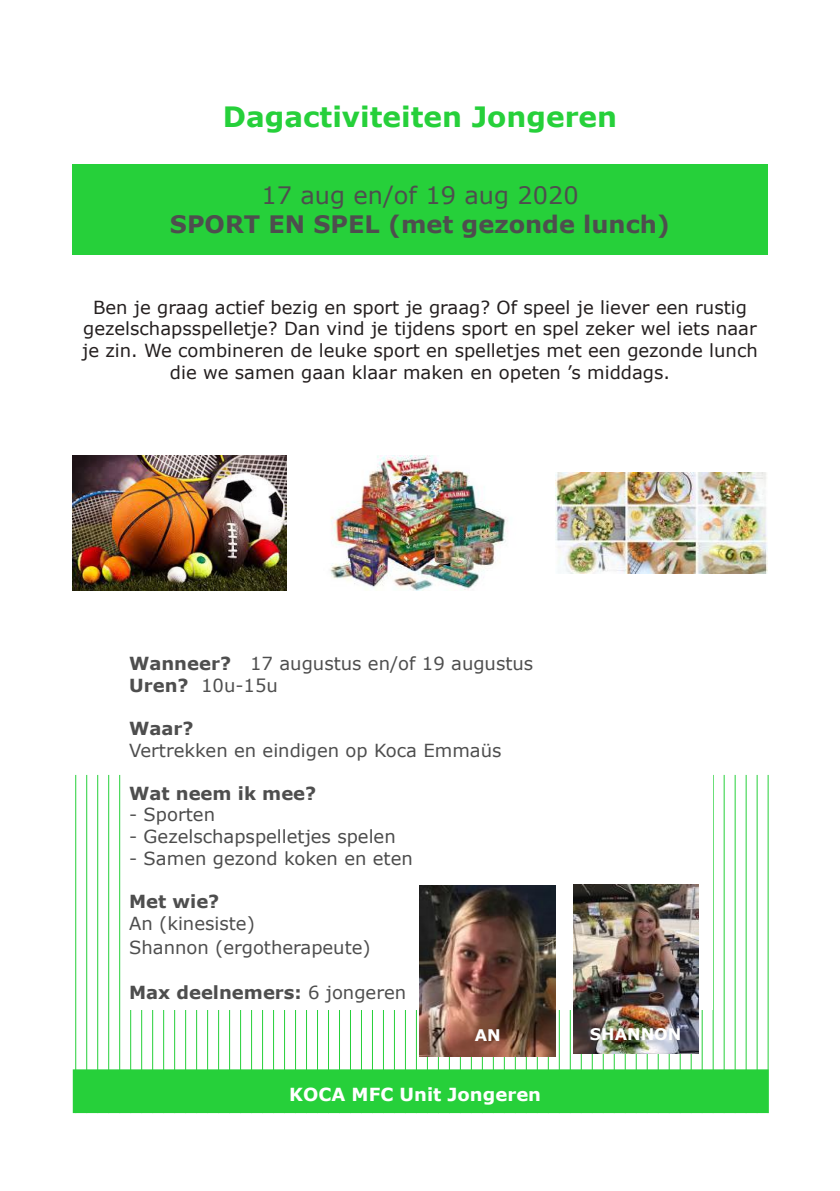
<style>
.page{position:relative;width:840px;height:1191px;background:#fff}
.page>*{position:absolute;margin:0;border:0;box-sizing:border-box;transform-origin:0 0}
.t1{font:700 28px "Verdana";color:#26d03a}
.t2{font:700 24px "Verdana";color:#4e4e4e}
.t3{font:24px "Verdana";color:#4e4e4e}
.t4{font:18px/21.6px "Verdana";color:#241f1f;text-align:center}
.t5{font:18px/21.6px "Verdana";color:#4e4e4e}
.t6{font:18px "Verdana";color:#4c4c4c}
.t7{font:700 18px "Verdana";color:#4e4e4e}
.t8{font:700 18px "Verdana";color:#fff}
.t9{font:700 16px "Verdana";color:#fff}
.s1{font-weight:700}
.s2{font-weight:400}
</style>
<div class="page">
<hr style="left:75px;top:775px;width:1px;height:338px;background:#26d03a">
<hr style="left:86px;top:775px;width:1px;height:338px;background:#26d03a">
<hr style="left:97px;top:775px;width:1px;height:338px;background:#26d03a">
<hr style="left:108px;top:775px;width:1px;height:338px;background:#26d03a">
<hr style="left:119px;top:775px;width:1px;height:338px;background:#26d03a">
<hr style="left:130px;top:775px;width:1px;height:338px;background:#26d03a">
<hr style="left:141px;top:775px;width:1px;height:338px;background:#26d03a">
<hr style="left:152px;top:775px;width:1px;height:338px;background:#26d03a">
<hr style="left:163px;top:775px;width:1px;height:338px;background:#26d03a">
<hr style="left:174px;top:775px;width:1px;height:338px;background:#26d03a">
<hr style="left:185px;top:775px;width:1px;height:338px;background:#26d03a">
<hr style="left:196px;top:775px;width:1px;height:338px;background:#26d03a">
<hr style="left:207px;top:775px;width:1px;height:338px;background:#26d03a">
<hr style="left:218px;top:775px;width:1px;height:338px;background:#26d03a">
<hr style="left:229px;top:775px;width:1px;height:338px;background:#26d03a">
<hr style="left:240px;top:775px;width:1px;height:338px;background:#26d03a">
<hr style="left:251px;top:775px;width:1px;height:338px;background:#26d03a">
<hr style="left:262px;top:775px;width:1px;height:338px;background:#26d03a">
<hr style="left:273px;top:775px;width:1px;height:338px;background:#26d03a">
<hr style="left:284px;top:775px;width:1px;height:338px;background:#26d03a">
<hr style="left:295px;top:775px;width:1px;height:338px;background:#26d03a">
<hr style="left:306px;top:775px;width:1px;height:338px;background:#26d03a">
<hr style="left:317px;top:775px;width:1px;height:338px;background:#26d03a">
<hr style="left:328px;top:775px;width:1px;height:338px;background:#26d03a">
<hr style="left:339px;top:775px;width:1px;height:338px;background:#26d03a">
<hr style="left:350px;top:775px;width:1px;height:338px;background:#26d03a">
<hr style="left:361px;top:775px;width:1px;height:338px;background:#26d03a">
<hr style="left:372px;top:775px;width:1px;height:338px;background:#26d03a">
<hr style="left:383px;top:775px;width:1px;height:338px;background:#26d03a">
<hr style="left:394px;top:775px;width:1px;height:338px;background:#26d03a">
<hr style="left:404px;top:775px;width:1px;height:338px;background:#26d03a">
<hr style="left:415px;top:775px;width:1px;height:338px;background:#26d03a">
<hr style="left:426px;top:775px;width:1px;height:338px;background:#26d03a">
<hr style="left:437px;top:775px;width:1px;height:338px;background:#26d03a">
<hr style="left:448px;top:775px;width:1px;height:338px;background:#26d03a">
<hr style="left:459px;top:775px;width:1px;height:338px;background:#26d03a">
<hr style="left:470px;top:775px;width:1px;height:338px;background:#26d03a">
<hr style="left:481px;top:775px;width:1px;height:338px;background:#26d03a">
<hr style="left:492px;top:775px;width:1px;height:338px;background:#26d03a">
<hr style="left:503px;top:775px;width:1px;height:338px;background:#26d03a">
<hr style="left:514px;top:775px;width:1px;height:338px;background:#26d03a">
<hr style="left:525px;top:775px;width:1px;height:338px;background:#26d03a">
<hr style="left:536px;top:775px;width:1px;height:338px;background:#26d03a">
<hr style="left:547px;top:775px;width:1px;height:338px;background:#26d03a">
<hr style="left:558px;top:775px;width:1px;height:338px;background:#26d03a">
<hr style="left:569px;top:775px;width:1px;height:338px;background:#26d03a">
<hr style="left:580px;top:775px;width:1px;height:338px;background:#26d03a">
<hr style="left:591px;top:775px;width:1px;height:338px;background:#26d03a">
<hr style="left:602px;top:775px;width:1px;height:338px;background:#26d03a">
<hr style="left:613px;top:775px;width:1px;height:338px;background:#26d03a">
<hr style="left:624px;top:775px;width:1px;height:338px;background:#26d03a">
<hr style="left:635px;top:775px;width:1px;height:338px;background:#26d03a">
<hr style="left:646px;top:775px;width:1px;height:338px;background:#26d03a">
<hr style="left:657px;top:775px;width:1px;height:338px;background:#26d03a">
<hr style="left:668px;top:775px;width:1px;height:338px;background:#26d03a">
<hr style="left:679px;top:775px;width:1px;height:338px;background:#26d03a">
<hr style="left:690px;top:775px;width:1px;height:338px;background:#26d03a">
<hr style="left:701px;top:775px;width:1px;height:338px;background:#26d03a">
<hr style="left:712px;top:775px;width:1px;height:338px;background:#26d03a">
<hr style="left:723px;top:775px;width:1px;height:338px;background:#26d03a">
<hr style="left:734px;top:775px;width:1px;height:338px;background:#26d03a">
<hr style="left:745px;top:775px;width:1px;height:338px;background:#26d03a">
<hr style="left:756px;top:775px;width:1px;height:338px;background:#26d03a">
<hr style="left:767px;top:775px;width:1px;height:338px;background:#26d03a">
<div style="left:73px;top:1069px;width:695px;height:44px;background:#26d03a;border:2px solid #26d03a"></div>
<div style="left:72px;top:164px;width:695px;height:91px;background:#26d03a"></div>
<div style="left:129px;top:656px;width:582px;height:353px;background:#fff"></div>
<img style="left:420px;top:885px;width:135px;height:171px">
<img style="left:573px;top:884px;width:124px;height:169px">
<img style="left:72px;top:455px;width:214px;height:135px">
<img style="left:330px;top:455px;width:178px;height:135px">
<img style="left:555px;top:472px;width:212px;height:102px">
<h1 class="t1" style="left:223px;top:99px;width:395px">Dagactiviteiten Jongeren</h1>
<h2 class="t3" style="left:261px;top:180px;width:318px">17 aug en/of 19 aug 2020</h2>
<h2 class="t2" style="left:170px;top:208px;width:501px">SPORT EN SPEL (met gezonde lunch)</h2>
<p class="t4" style="left:82px;top:297px;width:676px">Ben je graag actief bezig en sport je graag? Of speel je liever een rustig gezelschapsspelletje? Dan vind je tijdens sport en spel zeker wel iets naar je zin. We combineren de leuke sport en spelletjes met een gezonde lunch die we samen gaan klaar maken en opeten ’s middags.</p>
<p class="t5" style="left:129px;top:653px;width:405px"><span class="s1">Wanneer?</span> 17 augustus en/of 19 augustus<br><span class="s1">Uren?</span> 10u-15u</p>
<p class="t7" style="left:129px;top:717px;width:66px">Waar?</p>
<p class="t5" style="left:129px;top:739px;width:373px">Vertrekken en eindigen op Koca Emmaüs</p>
<p class="t7" style="left:129px;top:781px;width:189px">Wat neem ik mee?</p>
<p class="t6" style="left:129px;top:803px;width:87px">- Sporten</p>
<p class="t6" style="left:129px;top:825px;width:268px">- Gezelschapspelletjes spelen</p>
<p class="t6" style="left:129px;top:846px;width:285px">- Samen gezond koken en eten</p>
<p class="t7" style="left:129px;top:889px;width:92px">Met wie?</p>
<p class="t5" style="left:129px;top:911px;width:243px;line-height:24px">An (kinesiste)<br>Shannon (ergotherapeute)</p>
<p class="t7" style="left:129px;top:981px;width:278px">Max deelnemers: <span class="s2">6 jongeren</span></p>
<p class="t9" style="left:474px;top:1024px;width:27px">AN</p>
<p class="t9" style="left:589px;top:1024px;width:93px">SHANNON</p>
<p class="t8" style="left:289px;top:1082px;width:253px">KOCA MFC Unit Jongeren</p>
</div>
